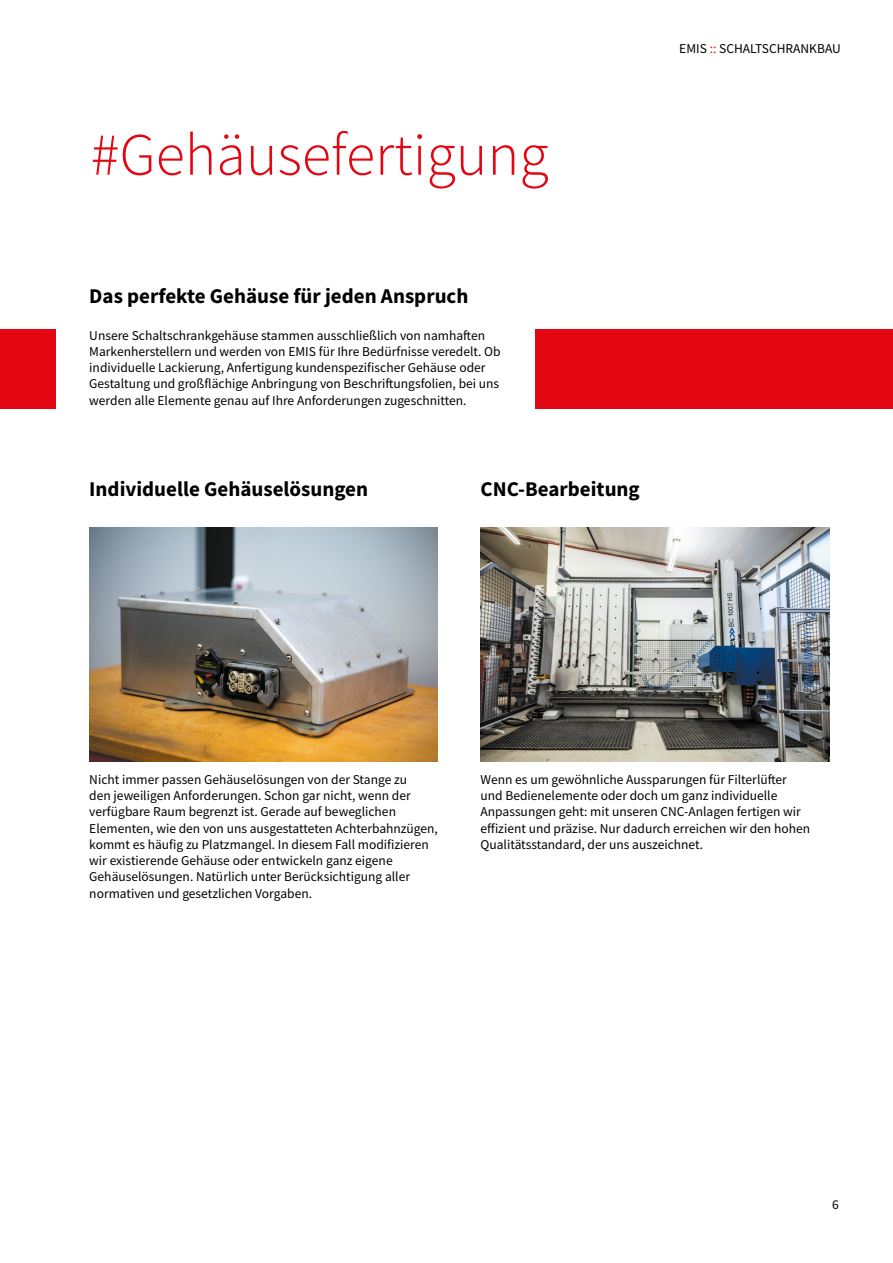
<style>
.page{position:relative;width:893px;height:1263px;background:#fff}
.page>*{position:absolute;margin:0;border:0;box-sizing:border-box;transform-origin:0 0}
.t1{font:300 60px "Source Sans Pro";color:#e30613}
.t2{font:700 21px "Source Sans Pro";color:#000}
.t3{font:13.5px/16.2px "Source Sans Pro";color:#000}
.s1{color:#e30613}
</style>
<div class="page">
<img style="left:480px;top:527px;width:349px;height:234px">
<div style="left:0;top:330px;width:56px;height:79px;background:#e30613"></div>
<div style="left:536px;top:330px;width:357px;height:79px;background:#e30613"></div>
<img style="left:89px;top:527px;width:349px;height:234px">
<h1 class="t1" style="left:91px;top:118px;width:459px">#Gehäusefertigung</h1>
<h2 class="t2" style="left:89px;top:282px;width:381px">Das perfekte Gehäuse für jeden Anspruch</h2>
<p class="t3" style="left:89px;top:327px;width:413px">Unsere Schaltschrankgehäuse stammen ausschließlich von namhaften Markenherstellern und werden von EMIS für Ihre Bedürfnisse veredelt. Ob individuelle Lackierung, Anfertigung kundenspezifischer Gehäuse oder Gestaltung und großflächige Anbringung von Beschriftungsfolien, bei uns werden alle Elemente genau auf Ihre Anforderungen zugeschnitten.</p>
<h2 class="t2" style="left:89px;top:475px;width:280px">Individuelle Gehäuselösungen</h2>
<h2 class="t2" style="left:480px;top:475px;width:161px">CNC-Bearbeitung</h2>
<p class="t3" style="left:679px;top:40px;width:163px">EMIS <span class="s1">::</span> SCHALTSCHRANKBAU</p>
<p class="t3" style="left:89px;top:771px;width:350px">Nicht immer passen Gehäuselösungen von der Stange zu<br>den jeweiligen Anforderungen. Schon gar nicht, wenn der verfügbare Raum begrenzt ist. Gerade auf beweglichen Elementen, wie den von uns ausgestatteten Achterbahnzügen, kommt es häufig zu Platzmangel. In diesem Fall modifizieren wir existierende Gehäuse oder entwickeln ganz eigene Gehäuselösungen. Natürlich unter Berücksichtigung aller normativen und gesetzlichen Vorgaben.</p>
<p class="t3" style="left:480px;top:771px;width:331px">Wenn es um gewöhnliche Aussparungen für Filterlüfter und Bedienelemente oder doch um ganz individuelle Anpassungen geht: mit unseren CNC-Anlagen fertigen wir effizient und präzise. Nur dadurch erreichen wir den hohen Qualitätsstandard, der uns auszeichnet.</p>
<p class="t3" style="left:832px;top:1196px;width:8px">6</p>
</div>
